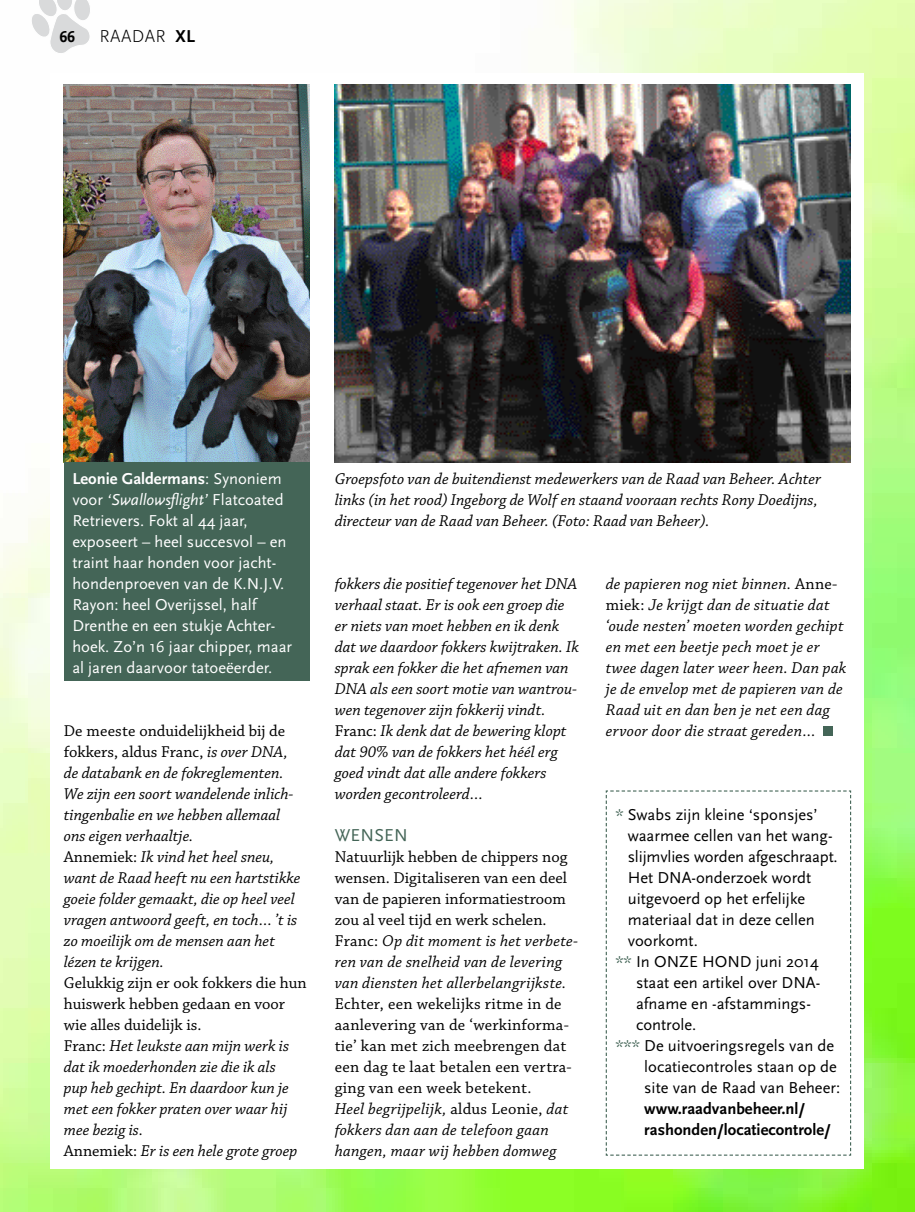
<style>
.page{position:relative;width:915px;height:1212px;background:#fff}
.page>*{position:absolute;margin:0;border:0;box-sizing:border-box;transform-origin:0 0}
.t1{font:300 18px "Scala Sans Pro";letter-spacing:.02em;color:#000}
.t2{font:18px "Scala Sans Pro";letter-spacing:.01em;color:#446557}
.t3{font:italic 16.5px/21px "Chaparral Pro";color:#000}
.t4{font:16.5px/21px "Chaparral Pro";letter-spacing:.01em;color:#000}
.t5{font:16.5px "Scala Sans Pro";color:#000}
.t6{font:16.5px/21px "Scala Sans Pro";color:#fff}
.t7{font:700 16.5px/21px "Scala Sans Pro";color:#000}
.t8{font:700 16.5px "Scala Sans Pro";color:#000;scale:.95 1}
.s1{font-weight:700}
.s2{font-style:italic}
.s3{font-style:normal}
.s4{color:#446557}
</style>
<div class="page">
<img style="left:0;top:0;width:914px;height:1212px">
<div style="left:50px;top:73px;width:813px;height:1095px;background:#fff"></div>
<svg style="left:31px;top:0;width:60px;height:55px"></svg>
<div style="left:822px;top:726px;width:10px;height:10px;background:#446557"></div>
<svg style="left:605px;top:790px;width:246px;height:366px"></svg>
<img style="left:64px;top:85px;width:245px;height:377px">
<div style="left:64px;top:463px;width:245px;height:218px;background:#446557"></div>
<img style="left:334px;top:85px;width:516px;height:378px">
<p class="t8" style="left:59px;top:27px;width:18px">66</p>
<p class="t1" style="left:99px;top:26px;width:97px">RAADAR <span class="s1">XL</span></p>
<p class="t6" style="left:72px;top:468px;width:221px"><span class="s1">Leonie Galdermans</span>: Synoniem voor <span class="s2">‘Swallowsflight’</span> Flatcoated<br>Retrievers. Fokt al 44 jaar, exposeert – heel succesvol – en traint haar honden voor jacht&shy;hondenproeven van de K.N.J.V.<br>Rayon: heel Overijssel, half<br>Drenthe en een stukje Achter&shy;hoek. Zo’n 16 jaar chipper, maar al jaren daarvoor tatoeëerder.</p>
<p class="t3" style="left:334px;top:468px;width:487px">Groepsfoto van de buitendienst medewerkers van de Raad van Beheer. Achter links (in het rood) Ingeborg de Wolf en staand vooraan rechts Rony Doedijns, directeur van de Raad van Beheer. (Foto: Raad van Beheer).</p>
<p class="t3" style="left:605px;top:574px;width:242px">de papieren nog niet binnen. <span class="s3">Anne&shy;miek:</span> Je krijgt dan de situatie dat ‘oude nesten’ moeten worden gechipt en met een beetje pech moet je er twee dagen later weer heen. Dan pak je de envelop met de papieren van de Raad uit en dan ben je net een dag ervoor door die straat gereden…</p>
<p class="t3" style="left:334px;top:574px;width:245px">fokkers die positief tegenover het DNA verhaal staat. Er is ook een groep die er niets van moet hebben en ik denk dat we daardoor fokkers kwijtraken. Ik sprak een fokker die het afnemen van DNA als een soort motie van wantrou&shy;wen tegenover zijn fokkerij vindt.<br><span class="s3">Franc:</span> Ik denk dat de bewering klopt dat 90% van de fokkers het héél erg goed vindt dat alle andere fokkers worden gecontroleerd…</p>
<p class="t2" style="left:335px;top:824px;width:74px">WENSEN</p>
<p class="t4" style="left:334px;top:846px;width:245px">Natuurlijk hebben de chippers nog wensen. Digitaliseren van een deel van de papieren informatiestroom zou al veel tijd en werk schelen.<br>Franc: <span class="s2">Op dit moment is het verbete&shy;ren van de snelheid van de levering van diensten het allerbelangrijkste.</span></p>
<p class="t4" style="left:334px;top:993px;width:238px">Echter, een wekelijks ritme in de aanlevering van de ‘werkinforma&shy;tie’ kan met zich meebrengen dat een dag te laat betalen een vertra&shy;ging van een week betekent.<br><span class="s2">Heel begrijpelijk,</span> aldus Leonie, <span class="s2">dat fokkers dan aan de telefoon gaan hangen, maar wij hebben domweg</span></p>
<p class="t3" style="left:64px;top:720px;width:238px"><span class="s3">De meeste onduidelijkheid bij de fokkers, aldus Franc,</span> is over DNA, de databank en de fokreglementen.<br>We zijn een soort wandelende inlich&shy;tingenbalie en we hebben allemaal ons eigen verhaaltje.<br><span class="s3">Annemiek:</span> Ik vind het heel sneu, want de Raad heeft nu een hartstikke goeie folder gemaakt, die op heel veel vragen antwoord geeft, en toch… ’t is zo moeilijk om de mensen aan het lézen te krijgen.</p>
<p class="t3" style="left:64px;top:973px;width:244px"><span class="s3">Gelukkig zijn er ook fokkers die hun huiswerk hebben gedaan en voor wie alles duidelijk is.<br>Franc:</span> Het leukste aan mijn werk is dat ik moederhonden zie die ik als<br>pup heb gechipt. En daardoor kun je met een fokker praten over waar hij mee bezig is.<br><span class="s3">Annemiek:</span> Er is een hele grote groep</p>
<p class="t5" style="left:615px;top:804px;width:204px"><span class="s4">*</span> Swabs zijn kleine ‘sponsjes’</p>
<p class="t5" style="left:627px;top:825px;width:206px">waarmee cellen van het wang-</p>
<p class="t5" style="left:627px;top:846px;width:211px">slijmvlies worden afgeschraapt.</p>
<p class="t5" style="left:627px;top:868px;width:185px">Het DNA-onderzoek wordt</p>
<p class="t5" style="left:627px;top:889px;width:179px">uitgevoerd op het erfelijke</p>
<p class="t5" style="left:627px;top:910px;width:189px">materiaal dat in deze cellen</p>
<p class="t5" style="left:627px;top:931px;width:72px">voorkomt.</p>
<p class="t5" style="left:615px;top:952px;width:205px"><span class="s4">**</span> In ONZE HOND juni 2014</p>
<p class="t5" style="left:635px;top:973px;width:186px">staat een artikel over DNA-</p>
<p class="t5" style="left:635px;top:994px;width:176px">afname en -afstammings-</p>
<p class="t5" style="left:635px;top:1015px;width:62px">controle.</p>
<p class="t5" style="left:615px;top:1036px;width:220px"><span class="s4">***</span> De uitvoeringsregels van de</p>
<p class="t5" style="left:644px;top:1057px;width:194px">locatiecontroles staan op de</p>
<p class="t5" style="left:644px;top:1078px;width:197px">site van de Raad van Beheer:</p>
<p class="t7" style="left:644px;top:1098px;width:188px">www.raadvanbeheer.nl/ rashonden/locatiecontrole/</p>
</div>
